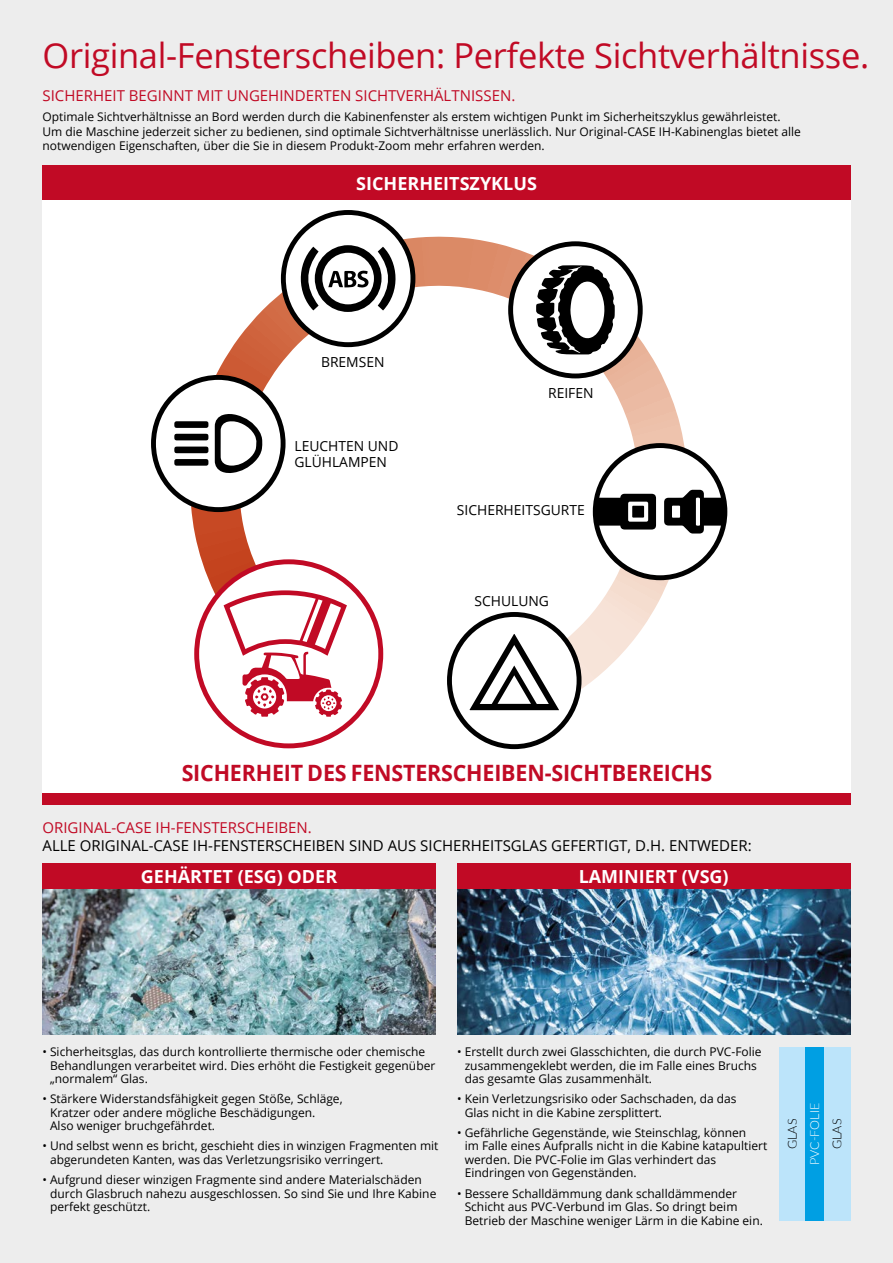
<style>
.page{position:relative;width:893px;height:1263px;background:#ededed}
.page>*{position:absolute;margin:0;border:0;box-sizing:border-box;transform-origin:0 0}
.t1{font:34.5px "Open Sans";letter-spacing:-.01em;color:#c10a25}
.t2{font:700 22.5px "Open Sans";letter-spacing:-.01em;color:#c10a25;scale:.95 1}
.t3{font:700 18px "Open Sans";color:#fff}
.t4{font:15px "Open Sans";color:#c10a25}
.t5{font:15px "Open Sans";color:#000}
.t6{font:13.8px/16.6px "Open Sans";color:#000}
.t7{font:300 12.6px "Lato";color:#fff}
.t8{font:300 12.6px "Lato";color:#000}
.t9{font:12px/13.5px "Open Sans";color:#000}
</style>
<div class="page">
<img style="left:43px;top:889px;width:393px;height:146px">
<div style="left:43px;top:863px;width:393px;height:26px;background:#c10a25"></div>
<img style="left:457px;top:889px;width:393px;height:146px">
<div style="left:457px;top:863px;width:393px;height:26px;background:#c10a25"></div>
<div style="left:779px;top:1047px;width:27px;height:173px;background:#bce4fa"></div>
<div style="left:824px;top:1047px;width:26px;height:173px;background:#bce4fa"></div>
<div style="left:806px;top:1047px;width:18px;height:173px;background:#009fe3"></div>
<div style="left:43px;top:193px;width:808px;height:606px;background:#fff"></div>
<div style="left:43px;top:166px;width:808px;height:34px;background:#c10a25"></div>
<div style="left:43px;top:793px;width:808px;height:12px;background:#c10a25"></div>
<svg style="left:191px;top:237px;width:495px;height:493px"></svg>
<div style="left:197px;top:562px;width:184px;height:184px;background:#fff;border-radius:50%"></div>
<div style="left:194px;top:559px;width:189px;height:189px;border:5px solid #c10a25;border-radius:50%"></div>
<svg style="left:221px;top:588px;width:129px;height:129px"></svg>
<svg style="left:449px;top:614px;width:130px;height:133px"></svg>
<div style="left:447px;top:612px;width:134px;height:137px;border:5px solid #000;border-radius:50%"></div>
<svg style="left:460px;top:623px;width:107px;height:94px"></svg>
<div style="left:595px;top:446px;width:130px;height:132px;background:#fff;border-radius:50%"></div>
<div style="left:593px;top:443px;width:134px;height:137px;border:5px solid #000;border-radius:50%"></div>
<svg style="left:664px;top:490px;width:60px;height:43px"></svg>
<svg style="left:596px;top:494px;width:60px;height:35px"></svg>
<div style="left:511px;top:244px;width:129px;height:132px;background:#fff;border-radius:50%"></div>
<div style="left:508px;top:241px;width:135px;height:137px;border:5px solid #000;border-radius:50%"></div>
<svg style="left:536px;top:265px;width:79px;height:89px"></svg>
<div style="left:283px;top:212px;width:130px;height:133px;background:#fff;border-radius:50%"></div>
<div style="left:281px;top:210px;width:134px;height:137px;border:5px solid #000;border-radius:50%"></div>
<svg style="left:378px;top:247px;width:23px;height:63px"></svg>
<svg style="left:300px;top:245px;width:82px;height:67px"></svg>
<div style="left:153px;top:377px;width:130px;height:133px;background:#fff;border-radius:50%"></div>
<div style="left:151px;top:375px;width:135px;height:137px;border:5px solid #000;border-radius:50%"></div>
<svg style="left:215px;top:414px;width:47px;height:59px"></svg>
<svg style="left:174px;top:434px;width:34px;height:6px"></svg>
<svg style="left:174px;top:459px;width:34px;height:7px"></svg>
<svg style="left:174px;top:421px;width:34px;height:7px"></svg>
<svg style="left:174px;top:447px;width:34px;height:6px"></svg>
<h1 class="t1" style="left:43px;top:31px;width:828px">Original-Fensterscheiben: Perfekte Sichtverhältnisse.</h1>
<p class="t4" style="left:43px;top:85px;width:474px">SICHERHEIT BEGINNT MIT UNGEHINDERTEN SICHTVERHÄLTNISSEN.</p>
<p class="t9" style="left:43px;top:109px;width:760px;line-height:14.4px">Optimale Sichtverhältnisse an Bord werden durch die Kabinenfenster als erstem wichtigen Punkt im Sicherheitszyklus gewährleistet.<br>Um die Maschine jederzeit sicher zu bedienen, sind optimale Sichtverhältnisse unerlässlich. Nur Original-CASE IH-Kabinenglas bietet alle notwendigen Eigenschaften, über die Sie in diesem Produkt-Zoom mehr erfahren werden.</p>
<h3 class="t3" style="left:356px;top:171px;width:182px">SICHERHEITSZYKLUS</h3>
<p class="t6" style="left:321px;top:354px;width:65px">BREMSEN</p>
<p class="t6" style="left:294px;top:437px;width:106px">LEUCHTEN UND<br>GLÜHLAMPEN</p>
<p class="t6" style="left:548px;top:385px;width:47px">REIFEN</p>
<p class="t6" style="left:457px;top:502px;width:129px">SICHERHEITSGURTE</p>
<p class="t6" style="left:474px;top:592px;width:76px">SCHULUNG</p>
<h2 class="t2" style="left:182px;top:757px;width:560px">SICHERHEIT DES FENSTERSCHEIBEN-SICHTBEREICHS</h2>
<p class="t4" style="left:43px;top:817px;width:271px">ORIGINAL-CASE IH-FENSTERSCHEIBEN.</p>
<p class="t5" style="left:43px;top:835px;width:711px">ALLE ORIGINAL-CASE IH-FENSTERSCHEIBEN SIND AUS SICHERHEITSGLAS GEFERTIGT, D.H. ENTWEDER:</p>
<h3 class="t3" style="left:141px;top:863px;width:198px">GEHÄRTET (ESG) ODER</h3>
<h3 class="t3" style="left:579px;top:863px;width:152px">LAMINIERT (VSG)</h3>
<p class="t9" style="left:50px;top:1045px;width:387px;text-indent:-8px">• Sicherheitsglas, das durch kontrollierte thermische oder chemische<br>Behandlungen verarbeitet wird. Dies erhöht die Festigkeit gegenüber „normalem“ Glas.</p>
<p class="t9" style="left:50px;top:1092px;width:294px;text-indent:-8px">• Stärkere Widerstandsfähigkeit gegen Stöße, Schläge,<br>Kratzer oder andere mögliche Beschädigungen.<br>Also weniger bruchgefährdet.</p>
<p class="t9" style="left:50px;top:1139px;width:390px;text-indent:-8px">• Und selbst wenn es bricht, geschieht dies in winzigen Fragmenten mit abgerundeten Kanten, was das Verletzungsrisiko verringert.</p>
<p class="t9" style="left:50px;top:1172px;width:388px;text-indent:-8px">• Aufgrund dieser winzigen Fragmente sind andere Materialschäden durch Glasbruch nahezu ausgeschlossen. So sind Sie und Ihre Kabine perfekt geschützt.</p>
<p class="t9" style="left:465px;top:1045px;width:298px;text-indent:-8px">• Erstellt durch zwei Glasschichten, die durch PVC-Folie zusammengeklebt werden, die im Falle eines Bruchs das gesamte Glas zusammenhält.</p>
<p class="t9" style="left:465px;top:1092px;width:273px;text-indent:-8px">• Kein Verletzungsrisiko oder Sachschaden, da das<br>Glas nicht in die Kabine zersplittert.</p>
<p class="t9" style="left:465px;top:1125px;width:304px;text-indent:-8px">• Gefährliche Gegenstände, wie Steinschlag, können<br>im Falle eines Aufpralls nicht in die Kabine katapultiert werden. Die PVC-Folie im Glas verhindert das Eindringen von Gegenständen.</p>
<p class="t9" style="left:465px;top:1186px;width:300px;text-indent:-8px">• Bessere Schalldämmung dank schalldämmender<br>Schicht aus PVC-Verbund im Glas. So dringt beim<br>Betrieb der Maschine weniger Lärm in die Kabine ein.</p>
<p class="t7" style="left:806px;top:1165px;width:64px;rotate:-90deg">PVC-FOLIE</p>
<p class="t8" style="left:783px;top:1149px;width:32px;rotate:-90deg">GLAS</p>
<p class="t8" style="left:828px;top:1149px;width:32px;rotate:-90deg">GLAS</p>
</div>
